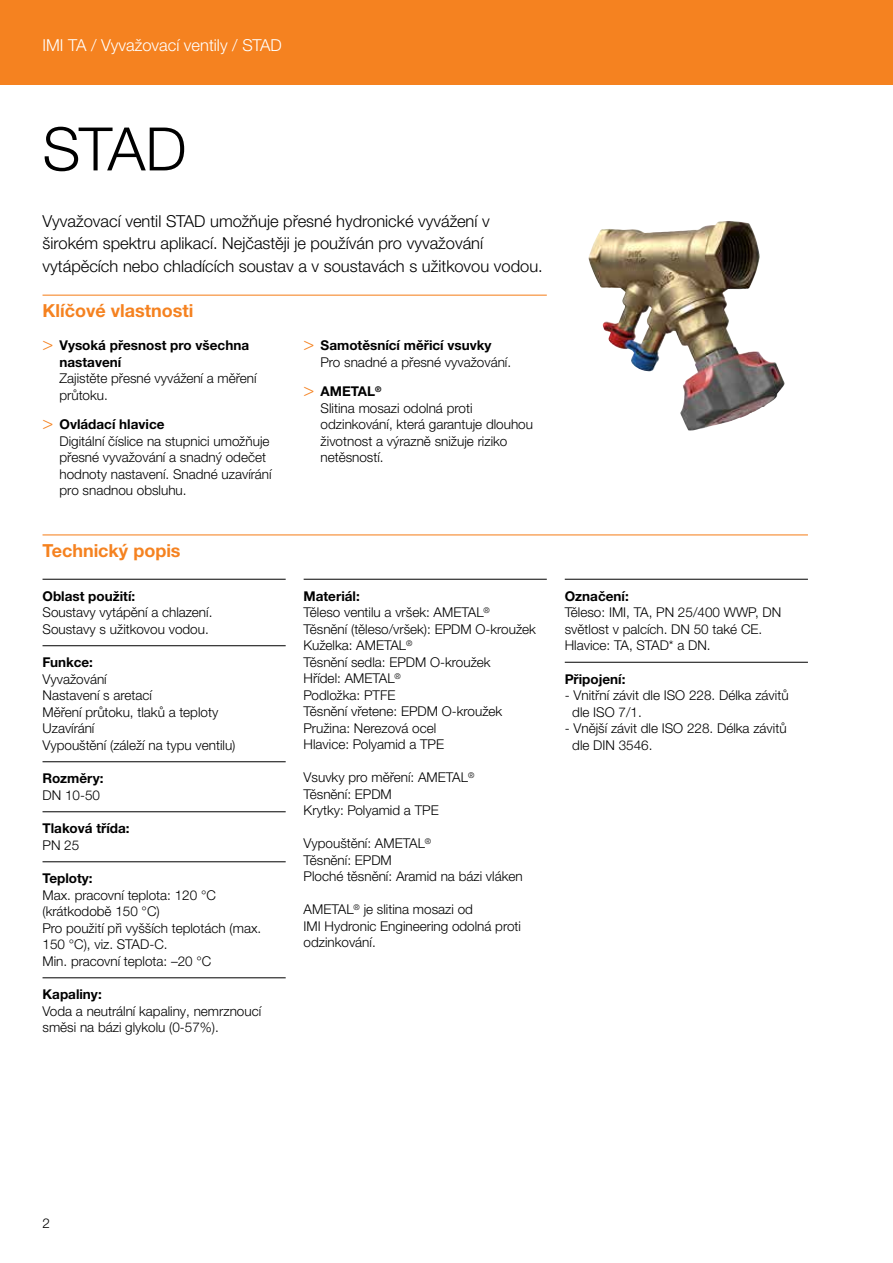
<style>
.page{position:relative;width:893px;height:1263px;background:#fff}
.page>*{position:absolute;margin:0;border:0;box-sizing:border-box;transform-origin:0 0}
.t1{font:300 60px "Helvetica Neue LTW1 G";color:#000}
.t2{font:700 18px "Helvetica Neue LTW1 G";color:#f58220}
.t3{font:300 16.5px/22.5px "Helvetica Neue LTW1 G";color:#000}
.t4{font:300 16.5px "Helvetica Neue LTW1 G";color:#fff}
.t5{font:300 13.5px/16.5px "Helvetica Neue LTW1 G";color:#000}
.t6{font:700 13.5px/16.5px "Helvetica Neue LTW1 G";color:#000}
.s1{font-family:"Helvetica Neue LT Std";font-weight:300;font-size:18px;color:#f58220}
.s2{font-family:"Helvetica Neue LT Std";font-size:18px;color:#f58220}
.s3{font-weight:700}
</style>
<div class="page">
<div style="left:0;top:0;width:893px;height:85px;background:#f58220"></div>
<hr style="left:43px;top:295px;width:504px;height:1px;background:#f58220">
<hr style="left:43px;top:534px;width:765px;height:1px;background:#f58220">
<hr style="left:43px;top:579px;width:243px;height:1px;background:#000">
<hr style="left:43px;top:645px;width:243px;height:1px;background:#000">
<hr style="left:43px;top:761px;width:243px;height:1px;background:#000">
<hr style="left:43px;top:811px;width:243px;height:1px;background:#000">
<hr style="left:43px;top:861px;width:243px;height:1px;background:#000">
<hr style="left:43px;top:977px;width:243px;height:1px;background:#000">
<hr style="left:304px;top:579px;width:243px;height:1px;background:#000">
<hr style="left:565px;top:579px;width:243px;height:1px;background:#000">
<hr style="left:565px;top:662px;width:243px;height:1px;background:#000">
<img style="left:588px;top:221px;width:136px;height:209px">
<p class="t4" style="left:43px;top:35px;width:241px">IMI TA / Vyvažovací ventily / STAD</p>
<h1 class="t1" style="left:43px;top:112px;width:145px">STAD</h1>
<p class="t3" style="left:43px;top:210px;width:502px">Vyvažovací ventil STAD umožňuje přesné hydronické vyvážení v širokém spektru aplikací. Nejčastěji je používán pro vyvažování vytápěcích nebo chladících soustav a v soustavách s užitkovou vodou.</p>
<h2 class="t2" style="left:43px;top:299px;width:152px">Klíčové vlastnosti</h2>
<p class="t6" style="left:60px;top:337px;width:191px;text-indent:-17px"><span class="s1">&gt;</span> Vysoká přesnost pro všechna nastavení</p>
<p class="t5" style="left:60px;top:370px;width:199px">Zajistěte přesné vyvážení a měření průtoku.</p>
<p class="t5" style="left:60px;top:416px;width:213px;text-indent:-17px"><span class="s2">&gt;</span> <span class="s3">Ovládací hlavice<br></span>Digitální číslice na stupnici umožňuje přesné vyvažování a snadný odečet hodnoty nastavení. Snadné uzavírání pro snadnou obsluhu.</p>
<p class="t5" style="left:321px;top:337px;width:192px;text-indent:-17px"><span class="s2">&gt;</span> <span class="s3">Samotěsnící měřicí vsuvky<br></span>Pro snadné a přesné vyvažování.</p>
<p class="t5" style="left:321px;top:383px;width:214px;text-indent:-17px"><span class="s2">&gt;</span> <span class="s3">AMETAL</span><sup>®<br></sup>Slitina mosazi odolná proti odzinkování, která garantuje dlouhou životnost a výrazně snižuje riziko netěsností.</p>
<h2 class="t2" style="left:43px;top:539px;width:140px">Technický popis</h2>
<p class="t6" style="left:43px;top:588px;width:94px">Oblast použití:</p>
<p class="t5" style="left:43px;top:604px;width:171px">Soustavy vytápění a chlazení.<br>Soustavy s užitkovou vodou.</p>
<p class="t6" style="left:43px;top:654px;width:52px">Funkce:</p>
<p class="t5" style="left:43px;top:671px;width:195px">Vyvažování<br>Nastavení s aretací<br>Měření průtoku, tlaků a teploty<br>Uzavírání<br>Vypouštění (záleží na typu ventilu)</p>
<p class="t6" style="left:43px;top:770px;width:62px">Rozměry:</p>
<p class="t5" style="left:43px;top:787px;width:59px">DN 10-50</p>
<p class="t6" style="left:43px;top:820px;width:89px">Tlaková třída:</p>
<p class="t5" style="left:43px;top:837px;width:38px">PN 25</p>
<p class="t6" style="left:43px;top:870px;width:52px">Teploty:</p>
<p class="t5" style="left:43px;top:887px;width:220px">Max. pracovní teplota: 120 °C (krátkodobě 150 °C)<br>Pro použití při vyšších teplotách (max.<br>150 °C), viz. STAD-C.<br>Min. pracovní teplota: –20 °C</p>
<p class="t6" style="left:43px;top:986px;width:61px">Kapaliny:</p>
<p class="t5" style="left:43px;top:1003px;width:220px">Voda a neutrální kapaliny, nemrznoucí směsi na bázi glykolu (0-57%).</p>
<p class="t5" style="left:304px;top:588px;width:234px"><span class="s3">Materiál:<br></span>Těleso ventilu a vršek: AMETAL<sup>®<br></sup>Těsnění (těleso/vršek): EPDM O-kroužek<br>Kuželka: AMETAL<sup>®<br></sup>Těsnění sedla: EPDM O-kroužek<br>Hřídel: AMETAL<sup>®<br></sup>Podložka: PTFE<br>Těsnění vřetene: EPDM O-kroužek<br>Pružina: Nerezová ocel<br>Hlavice: Polyamid a TPE</p>
<p class="t5" style="left:304px;top:769px;width:172px">Vsuvky pro měření: AMETAL<sup>®<br></sup>Těsnění: EPDM<br>Krytky: Polyamid a TPE</p>
<p class="t5" style="left:304px;top:835px;width:220px">Vypouštění: AMETAL<sup>®<br></sup>Těsnění: EPDM<br>Ploché těsnění: Aramid na bázi vláken</p>
<p class="t5" style="left:304px;top:901px;width:219px">AMETAL<sup>®</sup> je slitina mosazi od<br>IMI Hydronic Engineering odolná proti odzinkování.</p>
<p class="t6" style="left:565px;top:588px;width:66px">Označení:</p>
<p class="t5" style="left:565px;top:604px;width:218px">Těleso: IMI, TA, PN 25/400 WWP, DN světlost v palcích. DN 50 také CE.<br>Hlavice: TA, STAD* a DN.</p>
<p class="t6" style="left:565px;top:671px;width:62px">Připojení:</p>
<p class="t5" style="left:572px;top:687px;width:218px;text-indent:-8px">- Vnitřní závit dle ISO 228. Délka závitů dle ISO 7/1.</p>
<p class="t5" style="left:572px;top:720px;width:216px;text-indent:-8px">- Vnější závit dle ISO 228. Délka závitů dle DIN 3546.</p>
<p class="t5" style="left:43px;top:1215px;width:9px">2</p>
</div>
